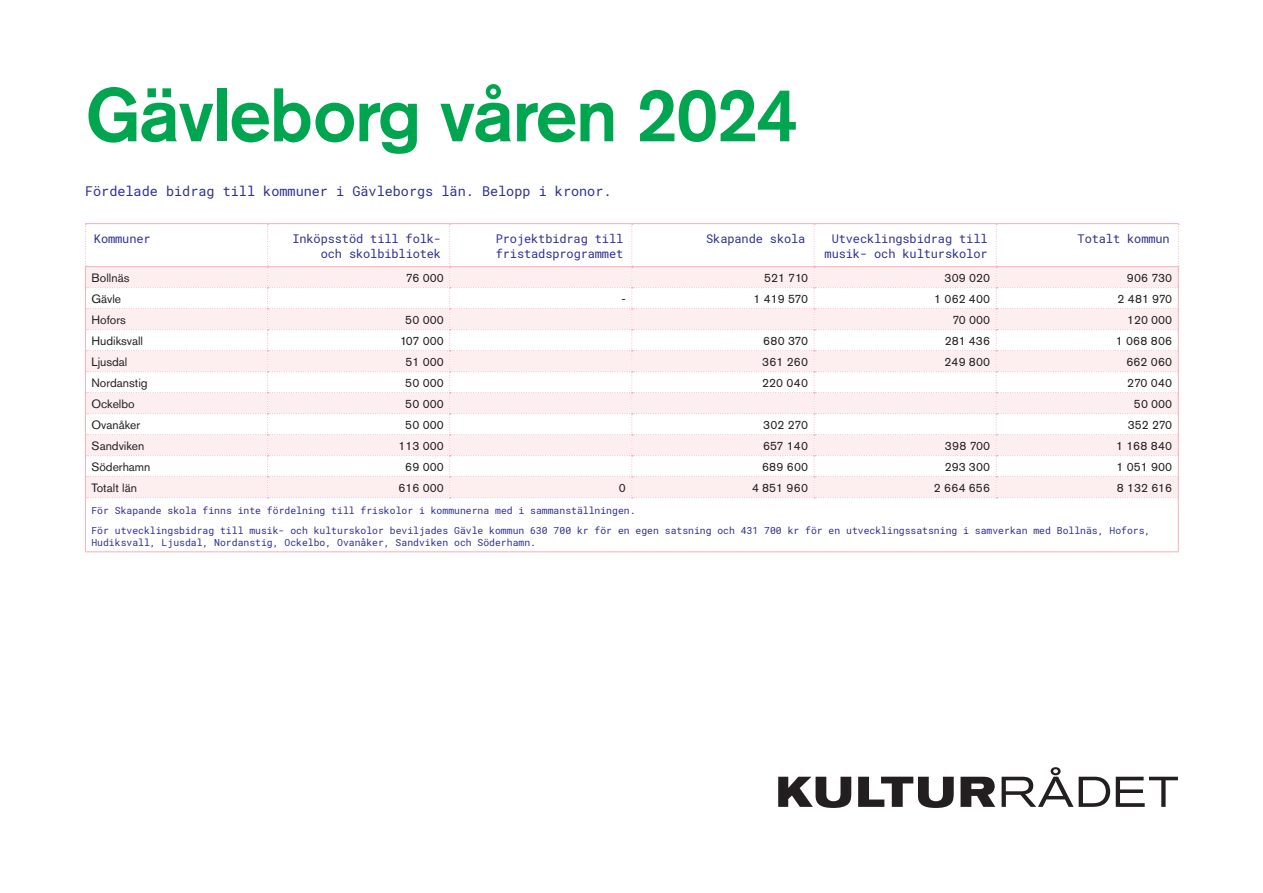
<style>
.page{position:relative;width:1263px;height:893px;background:#fff}
.page>*{position:absolute;margin:0;border:0;box-sizing:border-box;transform-origin:0 0}
.R1{font:500 75px "Akzidenz Grotesk Std";letter-spacing:-.025em;color:#00a54f}
.Tabellrubrik{font:13.5px "Roboto Mono";color:#2e3092}
.Tabell{font:12px "Akzidenz Grotesk Std";color:#231f20}
.Tabellhuvud{font:12px/15.6px "Roboto Mono";letter-spacing:-.01em;color:#2e3092;text-align:right}
.Tabellfot{font:9.75px/11.7px "Roboto Mono";color:#2e3092}
</style>
<div class="page">
<svg style="left:778px;top:777px;width:73px;height:31px"></svg>
<svg style="left:858px;top:777px;width:96px;height:31px"></svg>
<svg style="left:960px;top:777px;width:35px;height:30px"></svg>
<svg style="left:1001px;top:767px;width:72px;height:40px"></svg>
<svg style="left:1079px;top:777px;width:31px;height:30px"></svg>
<svg style="left:1116px;top:777px;width:62px;height:30px"></svg>
<hr style="left:85px;top:223px;width:183px;height:1px;background:#f7afbc">
<hr style="left:268px;top:223px;width:182px;height:1px;background:#f7afbc">
<hr style="left:450px;top:223px;width:182px;height:1px;background:#f7afbc">
<hr style="left:632px;top:223px;width:182px;height:1px;background:#f7afbc">
<hr style="left:814px;top:223px;width:182px;height:1px;background:#f7afbc">
<hr style="left:996px;top:223px;width:183px;height:1px;background:#f7afbc">
<hr style="left:85px;top:498px;width:1px;height:53px;background:#f7afbc">
<hr style="left:1178px;top:498px;width:1px;height:53px;background:#f7afbc">
<hr style="left:85px;top:551px;width:183px;height:1px;background:#f7afbc">
<hr style="left:268px;top:551px;width:182px;height:1px;background:#f7afbc">
<hr style="left:450px;top:551px;width:182px;height:1px;background:#f7afbc">
<hr style="left:632px;top:551px;width:182px;height:1px;background:#f7afbc">
<hr style="left:814px;top:551px;width:182px;height:1px;background:#f7afbc">
<hr style="left:996px;top:551px;width:183px;height:1px;background:#f7afbc">
<svg style="left:85px;top:224px;width:1094px;height:274px"></svg>
<h1 class="R1" style="left:85px;top:69px;width:715px">Gävleborg våren 2024</h1>
<h2 class="Tabellrubrik" style="left:85px;top:182px;width:528px">Fördelade bidrag till kommuner i Gävleborgs län. Belopp i kronor.</h2>
<p class="Tabellhuvud" style="left:94px;top:230px;width:58px">Kommuner</p>
<p class="Tabellhuvud" style="left:292px;top:230px;width:150px">Inköpsstöd till folk&shy;och skolbibliotek</p>
<p class="Tabellhuvud" style="left:496px;top:230px;width:129px;text-align:left">Projektbidrag till fristadsprogrammet</p>
<p class="Tabellhuvud" style="left:706px;top:230px;width:101px">Skapande skola</p>
<p class="Tabellhuvud" style="left:825px;top:230px;width:164px;text-align:center">Utvecklingsbidrag till musik- och kulturskolor</p>
<p class="Tabellhuvud" style="left:1077px;top:230px;width:94px">Totalt kommun</p>
<p class="Tabell" style="left:91px;top:270px;width:40px">Bollnäs</p>
<p class="Tabell" style="left:406px;top:270px;width:39px">76 000</p>
<p class="Tabell" style="left:764px;top:270px;width:46px">521 710</p>
<p class="Tabell" style="left:944px;top:270px;width:47px">309 020</p>
<p class="Tabell" style="left:1127px;top:270px;width:47px">906 730</p>
<p class="Tabell" style="left:91px;top:291px;width:31px">Gävle</p>
<p class="Tabell" style="left:621px;top:291px;width:6px">-</p>
<p class="Tabell" style="left:753px;top:291px;width:56px">1 419 570</p>
<p class="Tabell" style="left:934px;top:291px;width:57px">1 062 400</p>
<p class="Tabell" style="left:1117px;top:291px;width:56px">2 481 970</p>
<p class="Tabell" style="left:91px;top:312px;width:36px">Hofors</p>
<p class="Tabell" style="left:405px;top:312px;width:40px">50 000</p>
<p class="Tabell" style="left:952px;top:312px;width:39px">70 000</p>
<p class="Tabell" style="left:1127px;top:312px;width:47px">120 000</p>
<p class="Tabell" style="left:91px;top:333px;width:53px">Hudiksvall</p>
<p class="Tabell" style="left:400px;top:333px;width:45px">107 000</p>
<p class="Tabell" style="left:763px;top:333px;width:46px">680 370</p>
<p class="Tabell" style="left:945px;top:333px;width:47px">281 436</p>
<p class="Tabell" style="left:1116px;top:333px;width:58px">1 068 806</p>
<p class="Tabell" style="left:91px;top:354px;width:37px">Ljusdal</p>
<p class="Tabell" style="left:405px;top:354px;width:40px">51 000</p>
<p class="Tabell" style="left:762px;top:354px;width:47px">361 260</p>
<p class="Tabell" style="left:944px;top:354px;width:47px">249 800</p>
<p class="Tabell" style="left:1126px;top:354px;width:47px">662 060</p>
<p class="Tabell" style="left:91px;top:375px;width:58px">Nordanstig</p>
<p class="Tabell" style="left:405px;top:375px;width:40px">50 000</p>
<p class="Tabell" style="left:762px;top:375px;width:47px">220 040</p>
<p class="Tabell" style="left:1127px;top:375px;width:46px">270 040</p>
<p class="Tabell" style="left:91px;top:396px;width:45px">Ockelbo</p>
<p class="Tabell" style="left:405px;top:396px;width:40px">50 000</p>
<p class="Tabell" style="left:1134px;top:396px;width:40px">50 000</p>
<p class="Tabell" style="left:91px;top:417px;width:50px">Ovanåker</p>
<p class="Tabell" style="left:405px;top:417px;width:40px">50 000</p>
<p class="Tabell" style="left:763px;top:417px;width:46px">302 270</p>
<p class="Tabell" style="left:1128px;top:417px;width:46px">352 270</p>
<p class="Tabell" style="left:91px;top:438px;width:54px">Sandviken</p>
<p class="Tabell" style="left:398px;top:438px;width:47px">113 000</p>
<p class="Tabell" style="left:763px;top:438px;width:46px">657 140</p>
<p class="Tabell" style="left:945px;top:438px;width:47px">398 700</p>
<p class="Tabell" style="left:1116px;top:438px;width:58px">1 168 840</p>
<p class="Tabell" style="left:91px;top:459px;width:61px">Söderhamn</p>
<p class="Tabell" style="left:405px;top:459px;width:40px">69 000</p>
<p class="Tabell" style="left:762px;top:459px;width:47px">689 600</p>
<p class="Tabell" style="left:945px;top:459px;width:47px">293 300</p>
<p class="Tabell" style="left:1116px;top:459px;width:57px">1 051 900</p>
<p class="Tabell" style="left:91px;top:480px;width:47px">Totalt län</p>
<p class="Tabell" style="left:398px;top:480px;width:47px">616 000</p>
<p class="Tabell" style="left:619px;top:480px;width:8px">0</p>
<p class="Tabell" style="left:752px;top:480px;width:57px">4 851 960</p>
<p class="Tabell" style="left:934px;top:480px;width:58px">2 664 656</p>
<p class="Tabell" style="left:1117px;top:480px;width:57px">8 132 616</p>
<p class="Tabellfot" style="left:91px;top:504px;width:546px">För Skapande skola finns inte fördelning till friskolor i kommunerna med i sammanställningen.</p>
<p class="Tabellfot" style="left:91px;top:524px;width:1060px">För utvecklingsbidrag till musik- och kulturskolor beviljades Gävle kommun 630 700 kr för en egen satsning och 431 700 kr för en utvecklingssatsning i samverkan med Bollnäs, Hofors,<br>Hudiksvall, Ljusdal, Nordanstig, Ockelbo, Ovanåker, Sandviken och Söderhamn.</p>
</div>
